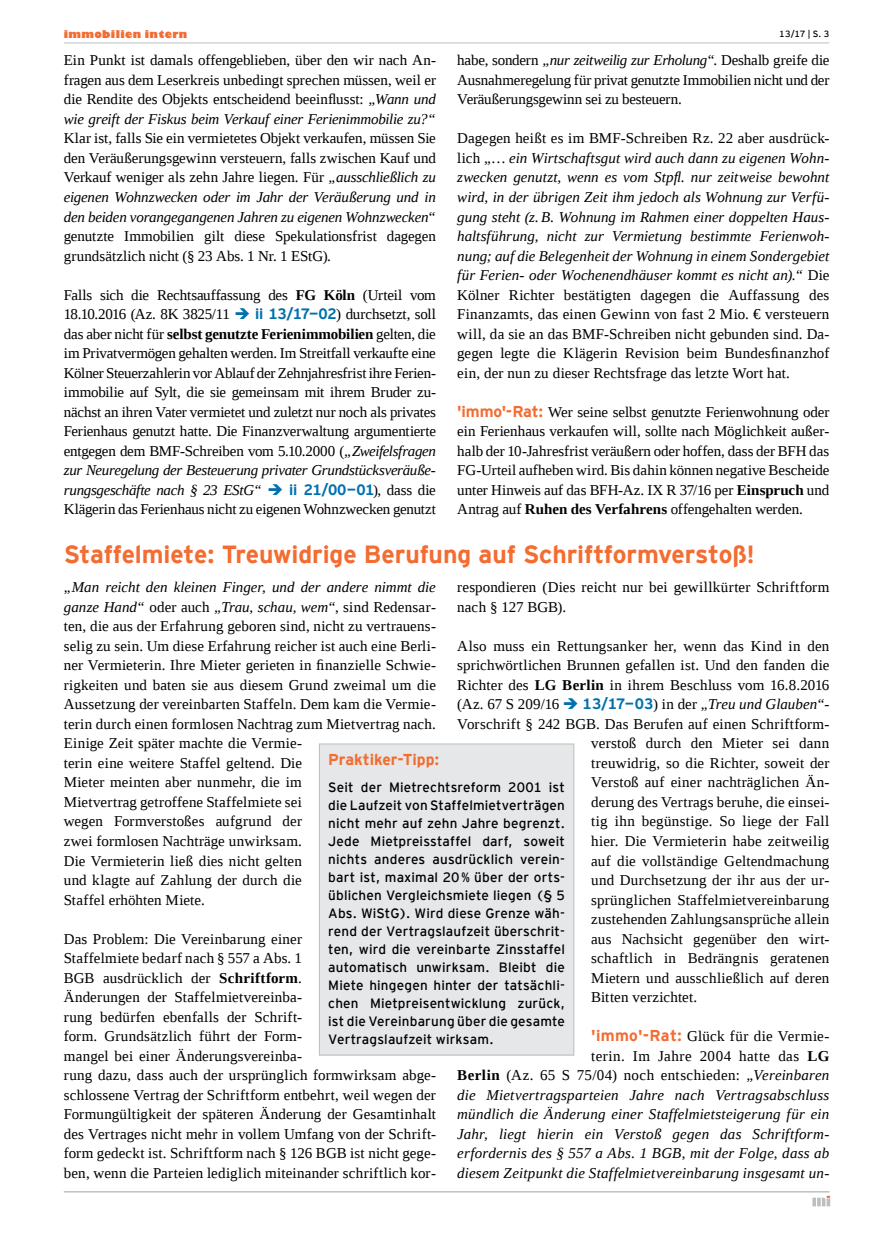
<style>
.page{position:relative;width:872px;height:1234px;background:#fff}
.page>*{position:absolute;margin:0;border:0;box-sizing:border-box;transform-origin:0 0}
.Überschrift{font:700 24.75px "Interstate";letter-spacing:-.005em;color:#f36c31}
.Kasten_Text{font:700 15.75px "Interstate";letter-spacing:-.005em;color:#f36c31}
.Fließtext{font:15px/19.5px "Liberation Serif";letter-spacing:.01em;color:#000;text-align:justify}
.Fließtext-2{font:italic 15px/19.5px "Liberation Serif";letter-spacing:.01em;color:#000;text-align:justify}
.Kasten_Text-2{font:13.5px/18px "Interstate";letter-spacing:.015em;color:#000;text-align:justify}
.t1{font:800 10.5px "Gill Sansformi";letter-spacing:.035em;color:#f36c31}
.t2{font:9px "Interstate";color:#000}
.s1{font-style:italic}
.s2{font-weight:700}
.s3{color:#0071ae}
.s4{font-family:"Interstate";font-weight:700;color:#0071ae}
.s5{font-style:normal}
.s6{font-family:"Interstate";font-weight:700;font-size:15.75px;color:#f36c31}
.s7{font-family:"Interstate";font-weight:700;font-style:normal;font-size:15.75px;color:#f36c31}
.s8{font-weight:700;font-style:normal}
</style>
<div class="page">
<hr style="left:64px;top:43px;width:765px;height:1px;background:#bcbec0">
<svg style="left:812px;top:1195px;width:18px;height:10px"></svg>
<hr style="left:64px;top:1191px;width:765px;height:1px;background:#bcbec0">
<div style="left:319px;top:743px;width:255px;height:311px;background:#e6e7e8"></div>
<div style="left:319px;top:743px;width:255px;height:312px;border:1px solid #bcbec0"></div>
<p class="t1" style="left:64px;top:28px;width:125px">immobilien intern</p>
<p class="t2" style="left:779px;top:27px;width:52px">13/17 | S. 3</p>
<p class="Fließtext" style="left:64px;top:51px;width:374px">Ein Punkt ist damals offengeblieben, über den wir nach An&shy;fragen aus dem Leserkreis unbedingt sprechen müssen, weil er die Rendite des Objekts entscheidend beeinflusst: <span class="s1">„Wann und wie greift der Fiskus beim Verkauf einer Ferienimmobilie zu?“ </span>Klar ist, falls Sie ein vermietetes Objekt verkaufen, müssen Sie den Veräußerungsgewinn versteuern, falls zwischen Kauf und Verkauf weniger als zehn Jahre liegen. Für <span class="s1">„ausschließlich zu eigenen Wohnzwecken oder im Jahr der Veräußerung und in den beiden vorangegangenen Jahren zu eigenen Wohnzwecken“ </span>genutzte Immobilien gilt diese Spekulationsfrist dagegen grundsätzlich nicht (§ 23 Abs. 1 Nr. 1 EStG).</p>
<p class="Fließtext" style="left:64px;top:285px;width:374px">Falls sich die Rechtsauffassung des <span class="s2">FG Köln</span> (Urteil vom 18.10.2016 (Az. 8K 3825/11 <span class="s3">➔</span> <span class="s4">ii 13/17—02</span>) durchsetzt, soll das aber nicht für <span class="s2">selbst genutzte Ferienimmobilien</span> gelten, die im Privatvermögen gehalten werden. Im Streitfall verkaufte eine Kölner Steuerzahlerin vor Ablauf der Zehnjahresfrist ihre Ferien&shy;immobilie auf Sylt, die sie gemeinsam mit ihrem Bruder zu&shy;nächst an ihren Vater vermietet und zuletzt nur noch als privates Ferienhaus genutzt hatte. Die Finanzverwaltung argumentierte entgegen dem BMF-Schreiben vom 5.10.2000 (<span class="s1">„Zweifelsfragen zur Neuregelung der Besteuerung privater Grundstücksveräuße&shy;rungsgeschäfte nach § 23 EStG“</span> <span class="s3">➔</span> <span class="s4">ii 21/00—01</span>), dass die Klägerin das Ferienhaus nicht zu eigenen Wohnzwecken genutzt</p>
<p class="Fließtext" style="left:457px;top:51px;width:374px">habe, sondern <span class="s1">„nur zeitweilig zur Erholung“</span>. Deshalb greife die Ausnahmeregelung für privat genutzte Immobilien nicht und der Veräußerungsgewinn sei zu besteuern.</p>
<p class="Fließtext-2" style="left:457px;top:129px;width:374px"><span class="s5">Dagegen heißt es im BMF-Schreiben Rz. 22 aber ausdrück&shy;lich</span> „… ein Wirtschaftsgut wird auch dann zu eigenen Wohn&shy;zwecken genutzt, wenn es vom Stpfl. nur zeitweise bewohnt wird, in der übrigen Zeit ihm jedoch als Wohnung zur Verfü&shy;gung steht (z.B. Wohnung im Rahmen einer doppelten Haus&shy;haltsführung, nicht zur Vermietung bestimmte Ferienwoh&shy;nung; auf die Belegenheit der Wohnung in einem Sondergebiet für Ferien- oder Wochenendhäuser kommt es nicht an).“ <span class="s5">Die Kölner Richter bestätigten dagegen die Auffassung des Finanzamts, das einen Gewinn von fast 2 Mio. € versteuern will, da sie an das BMF-Schreiben nicht gebunden sind. Da&shy;gegen legte die Klägerin Revision beim Bundesfinanzhof ein, der nun zu dieser Rechtsfrage das letzte Wort hat.</span></p>
<p class="Fließtext" style="left:457px;top:402px;width:374px"><span class="s6">'immo'-Rat:</span> Wer seine selbst genutzte Ferienwohnung oder ein Ferienhaus verkaufen will, sollte nach Möglichkeit außer&shy;halb der 10-Jahresfrist veräußern oder hoffen, dass der BFH das FG-Urteil aufheben wird. Bis dahin können negative Bescheide unter Hinweis auf das BFH-Az. IX R 37/16 per <span class="s2">Einspruch</span> und Antrag auf <span class="s2">Ruhen des Verfahrens</span> offengehalten werden.</p>
<p class="Überschrift" style="left:64px;top:536px;width:692px">Staffelmiete: Treuwidrige Berufung auf Schriftformverstoß!</p>
<p class="Fließtext" style="left:64px;top:577px;width:374px;text-align:left"><span class="s1">„Man reicht den kleinen Finger, und der andere nimmt die ganze Hand“</span> oder auch <span class="s1">„Trau, schau, wem“</span>, sind Redensar&shy;ten, die aus der Erfahrung geboren sind, nicht zu vertrauens&shy;selig zu sein. Um diese Erfahrung reicher ist auch eine Berli&shy;ner Vermieterin. Ihre Mieter gerieten in finanzielle Schwie&shy;rigkeiten und baten sie aus diesem Grund zweimal um die Aussetzung der vereinbarten Staffeln. Dem kam die Vermie&shy;terin durch einen formlosen Nachtrag zum Mietvertrag nach.<br>Einige Zeit später machte die Vermie-<br>terin eine weitere Staffel geltend. Die<br>Mieter meinten aber nunmehr, die im<br>Mietvertrag getroffene Staffelmiete sei<br>wegen Formverstoßes aufgrund der<br>zwei formlosen Nachträge unwirksam.<br>Die Vermieterin ließ dies nicht gelten<br>und klagte auf Zahlung der durch die<br>Staffel erhöhten Miete.</p>
<p class="Fließtext" style="left:64px;top:928px;width:374px;text-align:left">Das Problem: Die Vereinbarung einer<br>Staffelmiete bedarf nach § 557 a Abs. 1<br>BGB ausdrücklich der <span class="s2">Schriftform</span>.<br>Änderungen der Staffelmietvereinba-<br>rung bedürfen ebenfalls der Schrift-<br>form. Grundsätzlich führt der Form-<br>mangel bei einer Änderungsvereinba-<br>rung dazu, dass auch der ursprünglich formwirksam abge&shy;schlossene Vertrag der Schriftform entbehrt, weil wegen der Formungültigkeit der späteren Änderung der Gesamtinhalt des Vertrages nicht mehr in vollem Umfang von der Schrift&shy;form gedeckt ist. Schriftform nach § 126 BGB ist nicht gege&shy;ben, wenn die Parteien lediglich miteinander schriftlich kor-</p>
<p class="Fließtext" style="left:457px;top:577px;width:373px">respondieren (Dies reicht nur bei gewillkürter Schriftform nach § 127 BGB).</p>
<p class="Fließtext" style="left:457px;top:636px;width:374px">Also muss ein Rettungsanker her, wenn das Kind in den</p>
<p class="Fließtext" style="left:457px;top:655px;width:374px">sprichwörtlichen Brunnen gefallen ist. Und den fanden die</p>
<p class="Fließtext" style="left:457px;top:675px;width:374px">Richter des <span class="s2">LG Berlin</span> in ihrem Beschluss vom 16.8.2016</p>
<p class="Fließtext" style="left:457px;top:694px;width:374px">(Az. 67 S 209/16 <span class="s3">➔</span> <span class="s4">13/17—03</span>) in der <span class="s1">„Treu und Glauben“</span>-</p>
<p class="Fließtext" style="left:457px;top:714px;width:372px">Vorschrift § 242 BGB. Das Berufen auf einen Schriftform-</p>
<p class="Fließtext" style="left:591px;top:733px;width:240px">verstoß durch den Mieter sei dann</p>
<p class="Fließtext" style="left:591px;top:753px;width:240px">treuwidrig, so die Richter, soweit der</p>
<p class="Fließtext" style="left:591px;top:772px;width:240px">Verstoß auf einer nachträglichen Än-</p>
<p class="Fließtext" style="left:591px;top:792px;width:240px">derung des Vertrags beruhe, die einsei-</p>
<p class="Fließtext" style="left:591px;top:811px;width:240px">tig ihn begünstige. So liege der Fall</p>
<p class="Fließtext" style="left:591px;top:831px;width:240px">hier. Die Vermieterin habe zeitweilig</p>
<p class="Fließtext" style="left:591px;top:850px;width:240px">auf die vollständige Geltendmachung</p>
<p class="Fließtext" style="left:591px;top:870px;width:240px">und Durchsetzung der ihr aus der ur-</p>
<p class="Fließtext" style="left:591px;top:889px;width:240px">sprünglichen Staffelmietvereinbarung</p>
<p class="Fließtext" style="left:591px;top:909px;width:240px">zustehenden Zahlungsansprüche allein</p>
<p class="Fließtext" style="left:591px;top:928px;width:240px">aus Nachsicht gegenüber den wirt-</p>
<p class="Fließtext" style="left:591px;top:948px;width:240px">schaftlich in Bedrängnis geratenen</p>
<p class="Fließtext" style="left:591px;top:967px;width:240px">Mietern und ausschließlich auf deren</p>
<p class="Fließtext" style="left:591px;top:987px;width:108px">Bitten verzichtet.</p>
<p class="Fließtext-2" style="left:457px;top:1026px;width:374px;text-align:right"><span class="s7">'immo'-Rat:</span> <span class="s5">Glück für die Vermie-<br>terin. Im Jahre 2004 hatte das</span> <span class="s8">LG<br>Berlin</span> <span class="s5">(Az. 65 S 75/04) noch entschieden:</span> „Vereinbaren die Mietvertragsparteien Jahre nach Vertragsabschluss mündlich die Änderung einer Staffelmietsteigerung für ein Jahr, liegt hierin ein Verstoß gegen das Schriftform&shy;erfordernis des § 557 a Abs. 1 BGB, mit der Folge, dass ab diesem Zeitpunkt die Staffelmietvereinbarung insgesamt un-</p>
<p class="Kasten_Text" style="left:328px;top:748px;width:113px">Praktiker-Tipp:</p>
<p class="Kasten_Text-2" style="left:328px;top:777px;width:238px">Seit der Mietrechtsreform 2001 ist die Laufzeit von Staffelmietverträgen nicht mehr auf zehn Jahre begrenzt.<br>Jede Mietpreisstaffel darf, soweit nichts anderes ausdrücklich verein&shy;bart ist, maximal 20% über der orts&shy;üblichen Vergleichsmiete liegen (§ 5<br>Abs. WiStG). Wird diese Grenze wäh&shy;rend der Vertragslaufzeit überschrit&shy;ten, wird die vereinbarte Zinsstaffel automatisch unwirksam. Bleibt die Miete hingegen hinter der tatsächli&shy;chen Mietpreisentwicklung zurück, ist die Vereinbarung über die gesamte Vertragslaufzeit wirksam.</p>
</div>
